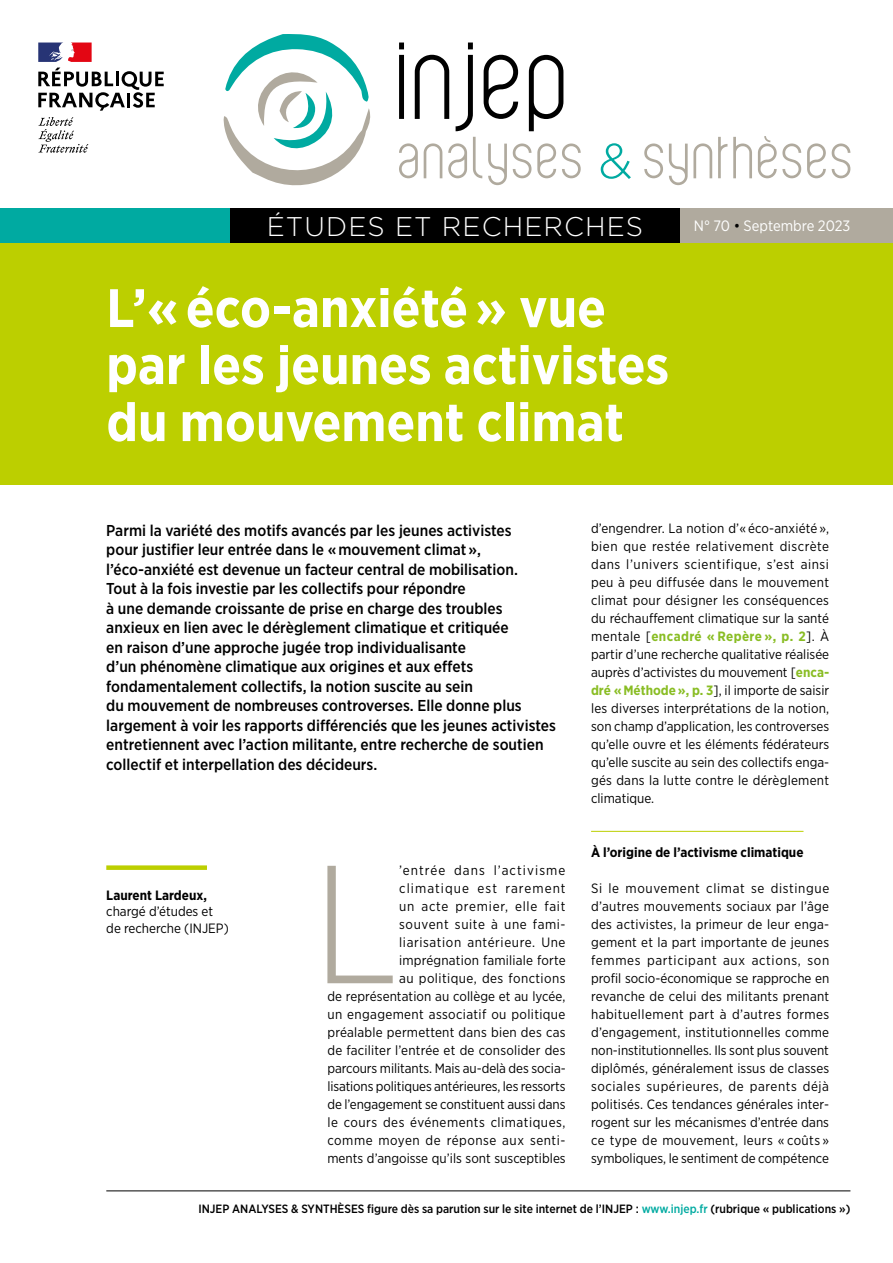
<style>
.page{position:relative;width:893px;height:1263px;background:#fff}
.page>*{position:absolute;margin:0;border:0;box-sizing:border-box;transform-origin:0 0}
.t1{font:300 167.85px "Gotham Narrow";color:#b0aa9e}
.t2{font:700 54px/57px "Gotham Narrow";color:#fff}
.t3{font:300 27px "Gotham";letter-spacing:.04em;color:#fff}
.t4{font:500 15.75px/19.5px "Gotham Narrow";color:#000}
.t5{font:15px "Gotham Narrow";color:#fff}
.t6{font:13.5px/18px "Gotham Narrow";letter-spacing:.015em;color:#000;text-align:justify}
.t7{font:700 13.5px "Gotham Narrow";color:#000}
.t8{font:500 12px "Gotham Narrow";color:#000}
.s1{color:#000}
.s2{font-weight:700;color:#89bd24}
.s3{color:#00aaa1}
</style>
<div class="page">
<div style="left:0;top:242px;width:893px;height:243px;background:#bccf00"></div>
<svg style="left:38px;top:68px;width:126px;height:43px"></svg>
<svg style="left:38px;top:117px;width:50px;height:36px"></svg>
<svg style="left:38px;top:43px;width:54px;height:19px"></svg>
<svg style="left:223px;top:34px;width:148px;height:152px"></svg>
<svg style="left:399px;top:43px;width:5px;height:76px"></svg>
<svg style="left:415px;top:55px;width:34px;height:64px"></svg>
<svg style="left:456px;top:43px;width:17px;height:88px"></svg>
<svg style="left:484px;top:55px;width:34px;height:64px"></svg>
<svg style="left:529px;top:55px;width:34px;height:76px"></svg>
<svg style="left:644px;top:136px;width:206px;height:49px"></svg>
<svg style="left:601px;top:143px;width:30px;height:36px"></svg>
<svg style="left:399px;top:137px;width:182px;height:48px"></svg>
<div style="left:0;top:208px;width:234px;height:34px;background:#00aaa1"></div>
<hr style="left:106px;top:1190px;width:744px;height:1px;background:#000">
<div style="left:230px;top:208px;width:450px;height:34px;background:#000"></div>
<div style="left:680px;top:208px;width:213px;height:34px;background:#b0aa9e"></div>
<div style="left:106px;top:865px;width:101px;height:5px;background:#bccf00"></div>
<hr style="left:591px;top:831px;width:212px;height:1px;background:#bccf00">
<h3 class="t3" style="left:267px;top:210px;width:378px">ÉTUDES ET RECHERCHES</h3>
<p class="t5" style="left:694px;top:216px;width:158px">N° 70 <span class="s1">•</span> Septembre 2023</p>
<h2 class="t2" style="left:106px;top:279px;width:564px">L’« éco-anxiété » vue par les jeunes activistes du mouvement climat</h2>
<p class="t4" style="left:106px;top:520px;width:451px">Parmi la variété des motifs avancés par les jeunes activistes<br>pour justifier leur entrée dans le « mouvement climat », l’éco‑anxiété est devenue un facteur central de mobilisation.<br>Tout à la fois investie par les collectifs pour répondre<br>à une demande croissante de prise en charge des troubles anxieux en lien avec le dérèglement climatique et critiquée<br>en raison d’une approche jugée trop individualisante<br>d’un phénomène climatique aux origines et aux effets fondamentalement collectifs, la notion suscite au sein<br>du mouvement de nombreuses controverses. Elle donne plus largement à voir les rapports différenciés que les jeunes activistes entretiennent avec l’action militante, entre recherche de soutien collectif et interpellation des décideurs.</p>
<p class="t7" style="left:106px;top:886px;width:102px">Laurent Lardeux,</p>
<p class="t6" style="left:106px;top:903px;width:124px;line-height:16.5px">chargé d’études et de recherche (INJEP)</p>
<p class="t6" style="left:327px;top:861px;width:240px;text-align:right">’entrée dans l’activisme climatique est rarement<br>un acte premier, elle fait<br>souvent suite à une fami-<br>liarisation antérieure. Une imprégnation familiale forte<br>au politique, des fonctions<br>de représentation au collège et au lycée, un engagement associatif ou politique préalable permettent dans bien des cas de faciliter l’entrée et de consolider des parcours militants. Mais au-delà des socia&shy;lisations politiques antérieures, les ressorts de l’engagement se constituent aussi dans le cours des événements climatiques, comme moyen de réponse aux senti&shy;ments d’angoisse qu’ils sont susceptibles</p>
<h1 class="t1" style="left:312px;top:821px;width:88px">L</h1>
<p class="t6" style="left:591px;top:519px;width:240px">d’engendrer. La notion d’« éco-anxiété », bien que restée relativement discrète dans l’univers scientifique, s’est ainsi peu à peu diffusée dans le mouvement climat pour désigner les conséquences du réchauffement climatique sur la santé mentale [<span class="s2">encadré « Repère », p. 2</span>]. À partir d’une recherche qualitative réalisée auprès d’activistes du mouvement [<span class="s2">enca&shy;dré « Méthode », p. 3</span>], il importe de saisir les diverses interprétations de la notion, son champ d’application, les controverses qu’elle ouvre et les éléments fédérateurs qu’elle suscite au sein des collectifs enga&shy;gés dans la lutte contre le dérèglement climatique.</p>
<p class="t7" style="left:591px;top:844px;width:214px">À l’origine de l’activisme climatique</p>
<p class="t6" style="left:591px;top:879px;width:240px">Si le mouvement climat se distingue d’autres mouvements sociaux par l’âge des activistes, la primeur de leur enga&shy;gement et la part importante de jeunes femmes participant aux actions, son profil socio-économique se rapproche en revanche de celui des militants prenant habituellement part à d’autres formes d’engagement, institutionnelles comme non-institutionnelles. Ils sont plus souvent diplômés, généralement issus de classes sociales supérieures, de parents déjà politisés. Ces tendances générales inter&shy;rogent sur les mécanismes d’entrée dans ce type de mouvement, leurs « coûts » symboliques, le sentiment de compétence</p>
<p class="t8" style="left:198px;top:1201px;width:654px">INJEP ANALYSES &amp; SYNTHÈSES figure dès sa parution sur le site internet de l’INJEP : <span class="s3">www.injep.fr</span> (rubrique « publications »)</p>
</div>
